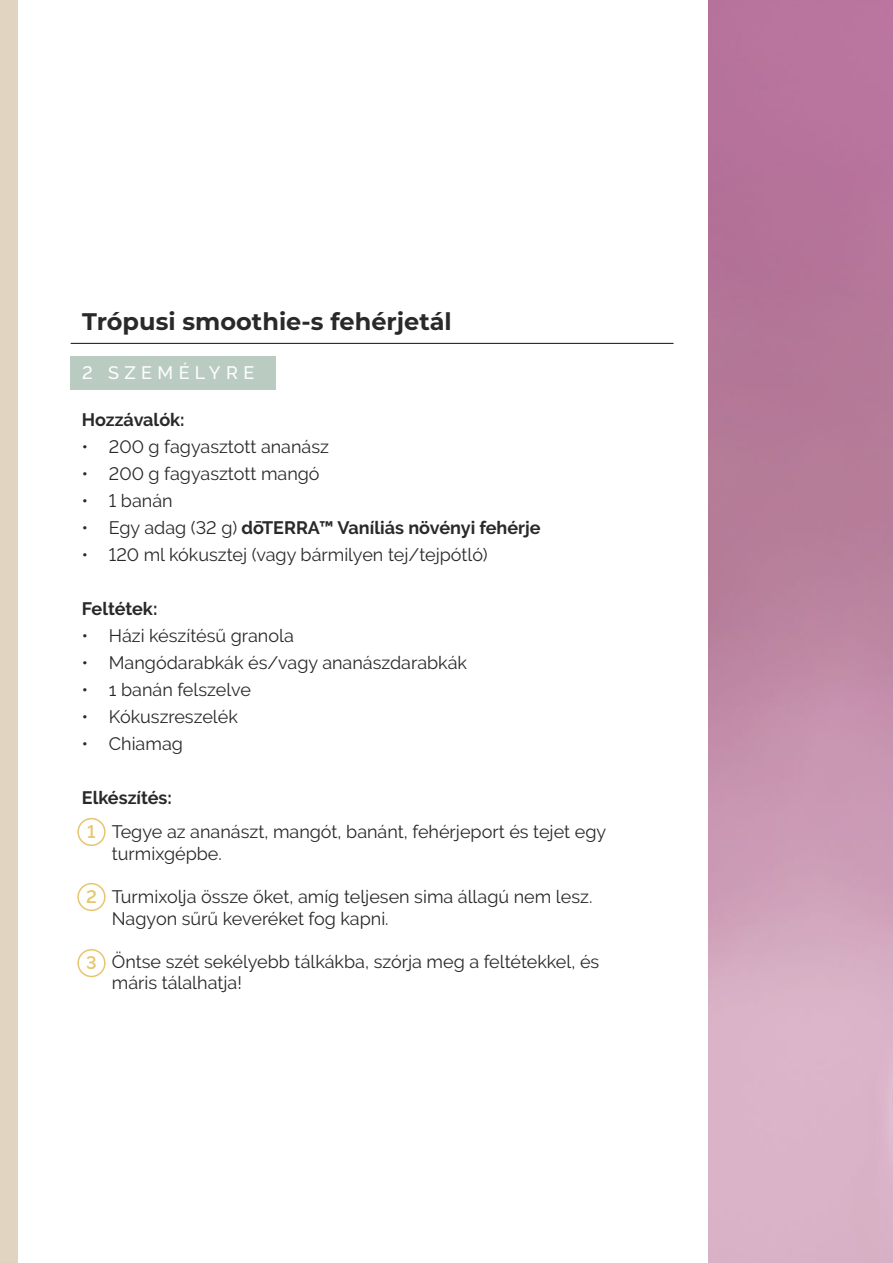
<style>
.page{position:relative;width:893px;height:1263px;background:#fff}
.page>*{position:absolute;margin:0;border:0;box-sizing:border-box;transform-origin:0 0}
.t1{font:700 24px "Montserrat";color:#292929}
.t2{font:18px/21.6px "Raleway";color:#292929}
.t3{font:700 18px "Raleway";color:#292929}
.t4{font:500 18px "Raleway";letter-spacing:.3em;color:#fff}
.t5{font:600 18px "Raleway";color:#e8c66f}
.s1{font-weight:400}
</style>
<div class="page">
<div style="left:0;top:0;width:17px;height:1263px;background:#e1d5c2"></div>
<hr style="left:71px;top:343px;width:602px;height:1px;background:#292929">
<div style="left:70px;top:356px;width:206px;height:33px;background:#baccc2"></div>
<div style="left:77px;top:818px;width:29px;height:28px;border:2px solid #e7c56f;border-radius:50%"></div>
<div style="left:77px;top:883px;width:29px;height:28px;border:2px solid #e7c56f;border-radius:50%"></div>
<div style="left:77px;top:949px;width:29px;height:28px;border:2px solid #e7c56f;border-radius:50%"></div>
<h1 class="t1" style="left:82px;top:304px;width:371px">Trópusi smoothie-s fehérjetál</h1>
<p class="t4" style="left:82px;top:362px;width:174px">2 SZEMÉLYRE</p>
<p class="t3" style="left:82px;top:409px;width:104px">Hozzávalók:</p>
<p class="t2" style="left:82px;top:436px;width:249px">• 200 g fagyasztott ananász</p>
<p class="t2" style="left:82px;top:463px;width:239px">• 200 g fagyasztott mangó</p>
<p class="t2" style="left:82px;top:490px;width:92px">• 1 banán</p>
<p class="t3" style="left:82px;top:517px;width:460px"><span class="s1">• Egy adag (32 g)</span> dōTERRA™ Vaníliás növényi fehérje</p>
<p class="t2" style="left:82px;top:544px;width:407px">• 120 ml kókusztej (vagy bármilyen tej/tejpótló)</p>
<p class="t3" style="left:82px;top:598px;width:77px">Feltétek:</p>
<p class="t2" style="left:82px;top:625px;width:213px">• Házi készítésű granola</p>
<p class="t2" style="left:82px;top:652px;width:387px">• Mangódarabkák és/vagy ananászdarabkák</p>
<p class="t2" style="left:82px;top:679px;width:171px">• 1 banán felszelve</p>
<p class="t2" style="left:82px;top:706px;width:158px">• Kókuszreszelék</p>
<p class="t2" style="left:82px;top:733px;width:103px">• Chiamag</p>
<p class="t3" style="left:82px;top:787px;width:92px">Elkészítés:</p>
<p class="t5" style="left:87px;top:821px;width:10px">1</p>
<p class="t5" style="left:86px;top:886px;width:12px">2</p>
<p class="t5" style="left:86px;top:953px;width:12px">3</p>
<p class="t2" style="left:112px;top:821px;width:496px">Tegye az ananászt, mangót, banánt, fehérjeport és tejet egy turmixgépbe.</p>
<p class="t2" style="left:112px;top:886px;width:482px">Turmixolja össze őket, amíg teljesen sima állagú nem lesz.<br>Nagyon sűrű keveréket fog kapni.</p>
<p class="t2" style="left:112px;top:950px;width:489px">Öntse szét sekélyebb tálkákba, szórja meg a feltétekkel, és máris tálalhatja!</p>
</div>
